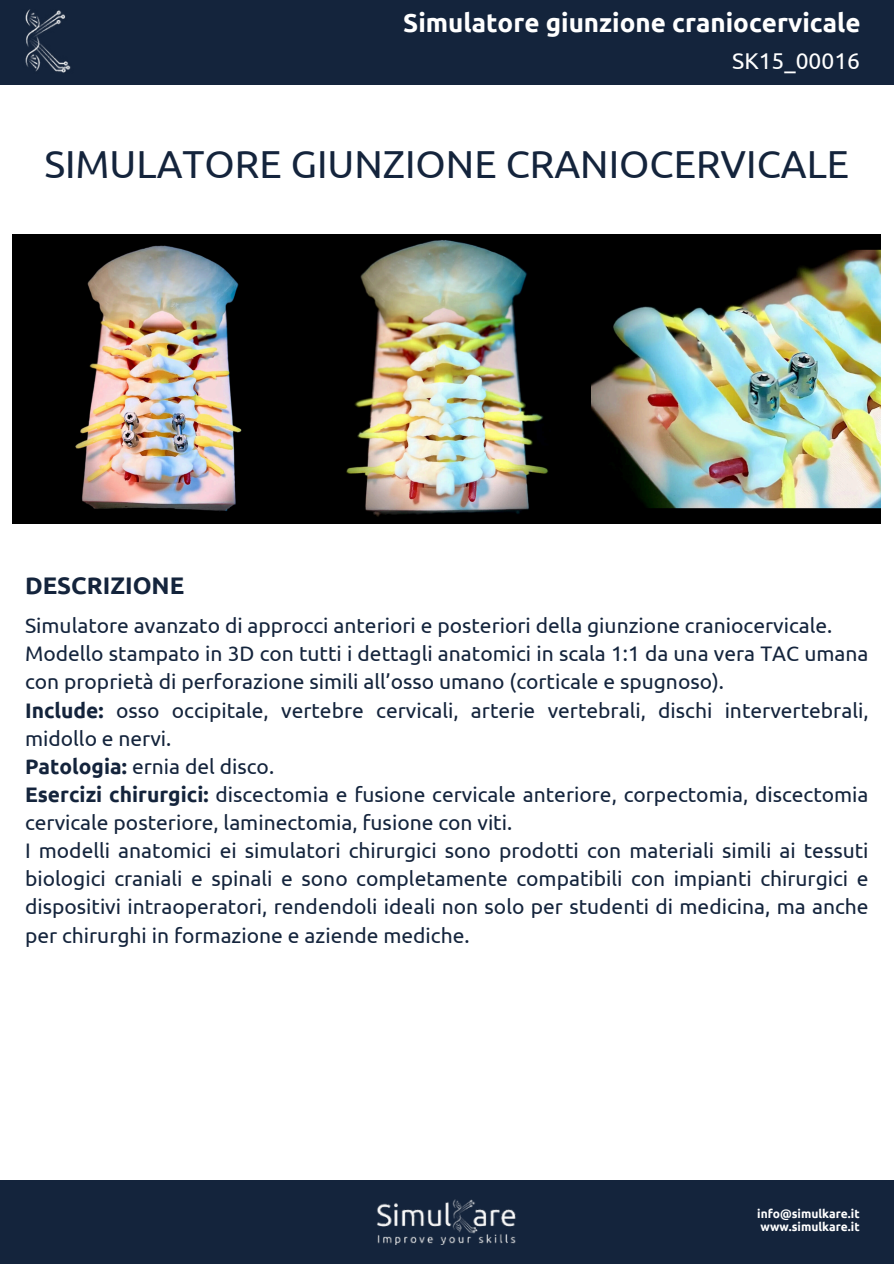
<style>
.page{position:relative;width:894px;height:1264px;background:#fff}
.page>*{position:absolute;margin:0;border:0;box-sizing:border-box;transform-origin:0 0}
.t1{font:39px "Ubuntu";color:#14243c}
.t2{font:700 25.95px "Ubuntu";color:#fff}
.t3{font:700 24px "Ubuntu";color:#14243c}
.t4{font:22.8px "Ubuntu";color:#fff}
.t5{font:21px/28.2px "Ubuntu";color:#14243c}
.t6{font:700 12px/13.5px "Ubuntu";color:#fff}
.s1{font-weight:700}
</style>
<div class="page">
<div style="left:0;top:0;width:892px;height:85px;background:#14243c"></div>
<img style="left:25px;top:10px;width:46px;height:63px">
<div style="left:0;top:1179px;width:892px;height:84px;background:#14243c"></div>
<img style="left:377px;top:1199px;width:139px;height:45px">
<img style="left:13px;top:235px;width:867px;height:289px">
<h3 class="t2" style="left:403px;top:7px;width:458px">Simulatore giunzione craniocervicale</h3>
<h4 class="t4" style="left:732px;top:48px;width:129px">SK15_00016</h4>
<h1 class="t1" style="left:44px;top:141px;width:806px">SIMULATORE GIUNZIONE CRANIOCERVICALE</h1>
<p class="t3" style="left:25px;top:571px;width:161px">DESCRIZIONE</p>
<p class="t5" style="left:25px;top:611px;width:844px">Simulatore avanzato di approcci anteriori e posteriori della giunzione craniocervicale.<br>Modello stampato in 3D con tutti i dettagli anatomici in scala 1:1 da una vera TAC umana con proprietà di perforazione simili all’osso umano (corticale e spugnoso).<br><span class="s1">Include:</span> osso occipitale, vertebre cervicali, arterie vertebrali, dischi intervertebrali, midollo e nervi.<br><span class="s1">Patologia:</span> ernia del disco.<br><span class="s1">Esercizi chirurgici:</span> discectomia e fusione cervicale anteriore, corpectomia, discectomia cervicale posteriore, laminectomia, fusione con viti.<br>I modelli anatomici ei simulatori chirurgici sono prodotti con materiali simili ai tessuti biologici craniali e spinali e sono completamente compatibili con impianti chirurgici e dispositivi intraoperatori, rendendoli ideali non solo per studenti di medicina, ma anche per chirurghi in formazione e aziende mediche.</p>
<p class="t6" style="left:757px;top:1206px;width:104px">info@simulkare.it www.simulkare.it</p>
</div>
